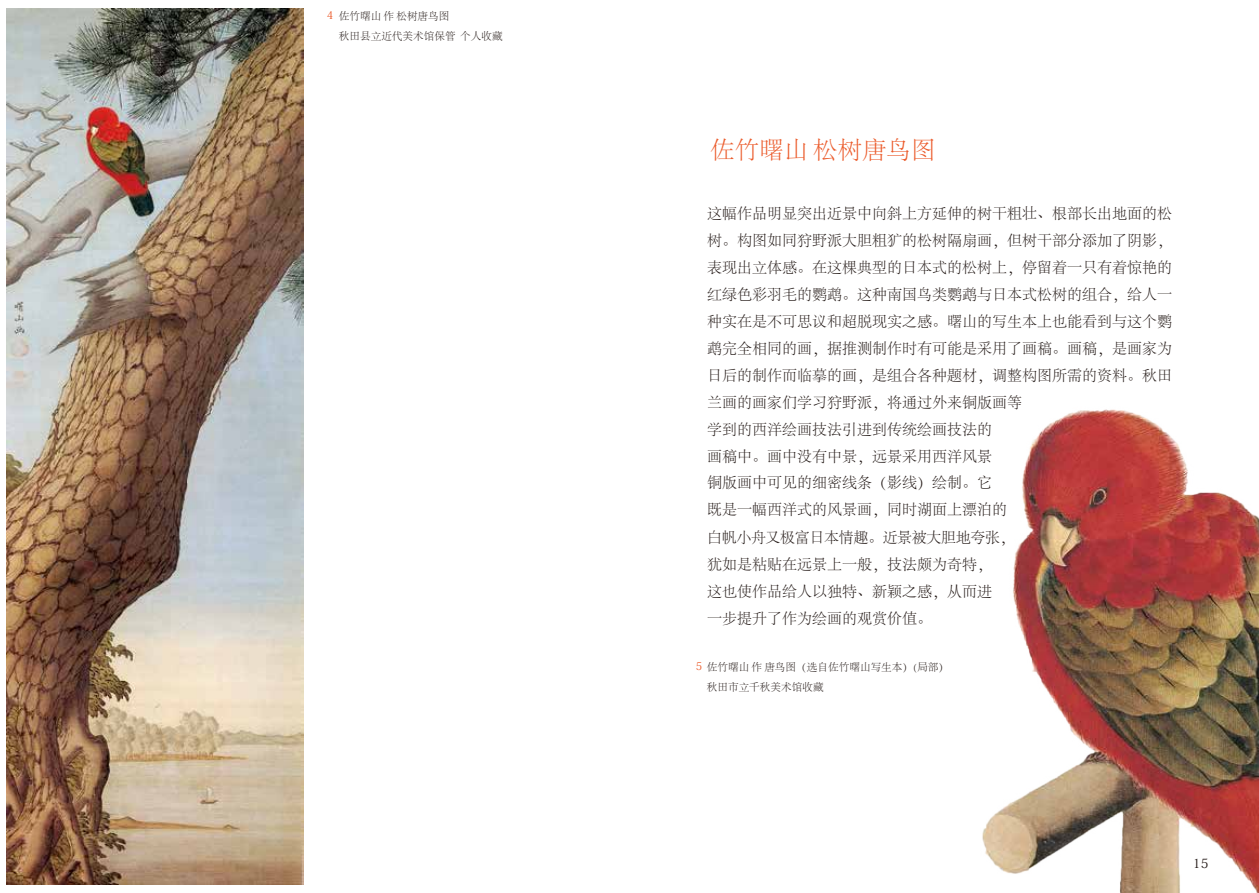
<style>
.page{position:relative;width:1259px;height:893px;background:#fff}
.page>*{position:absolute;margin:0;border:0;box-sizing:border-box;transform-origin:0 0}
.t1{font:300 24.45px "Adobe Song Std";color:#eb5a2a}
.t2{font:300 15px/27px "Adobe Song Std";color:#221815}
.t3{font:12.75px "Koz Min Pr 6 N";color:#221815}
.t4{font:300 10.65px/20.2px "Adobe Song Std";color:#221815}
.t5{font:10.65px "Koz Min Pr 6 N";color:#eb5a2a}
.s1{font-family:"Koz Min Pr 6 N";font-weight:400;color:#eb5a2a}
</style>
<div class="page">
<img style="left:6px;top:9px;width:297px;height:876px">
<img style="left:982px;top:409px;width:277px;height:484px">
<p class="t4" style="left:339px;top:6px;width:165px">佐竹曙山 作 松树唐鸟图<br>秋田县立近代美术馆保管 个人收藏</p>
<p class="t5" style="left:327px;top:9px;width:8px">4</p>
<h1 class="t1" style="left:710px;top:137px;width:227px">佐竹曙山 松树唐鸟图</h1>
<p class="t2" style="left:707px;top:201px;width:467px">这幅作品明显突出近景中向斜上方延伸的树干粗壮、根部长出地面的松树。构图如同狩野派大胆粗犷的松树隔扇画，但树干部分添加了阴影，表现出立体感。在这棵典型的日本式的松树上，停留着一只有着惊艳的红绿色彩羽毛的鹦鹉。这种南国鸟类鹦鹉与日本式松树的组合，给人一种实在是不可思议和超脱现实之感。曙山的写生本上也能看到与这个鹦鹉完全相同的画，据推测制作时有可能是采用了画稿。画稿，是画家为日后的制作而临摹的画，是组合各种题材，调整构图所需的资料。秋田兰画的画家们学习狩野派，将通过外来铜版画等<br>学到的西洋绘画技法引进到传统绘画技法的<br>画稿中。画中没有中景，远景采用西洋风景</p>
<p class="t2" style="left:707px;top:469px;width:302px">铜版画中可见的细密线条（影线）绘制。它既是一幅西洋式的风景画，同时湖面上漂泊的</p>
<p class="t2" style="left:707px;top:525px;width:309px">白帆小舟又极富日本情趣。近景被大胆地夸张，犹如是粘贴在远景上一般，技法颇为奇特，<br>这也使作品给人以独特、新颖之感，从而进<br>一步提升了作为绘画的观赏价值。</p>
<p class="t4" style="left:707px;top:658px;width:244px;text-indent:-11px"><span class="s1">5</span> 佐竹曙山 作 唐鸟图（选自佐竹曙山写生本）(局部）秋田市立千秋美术馆收藏</p>
<p class="t3" style="left:1192px;top:856px;width:17px">15</p>
</div>
